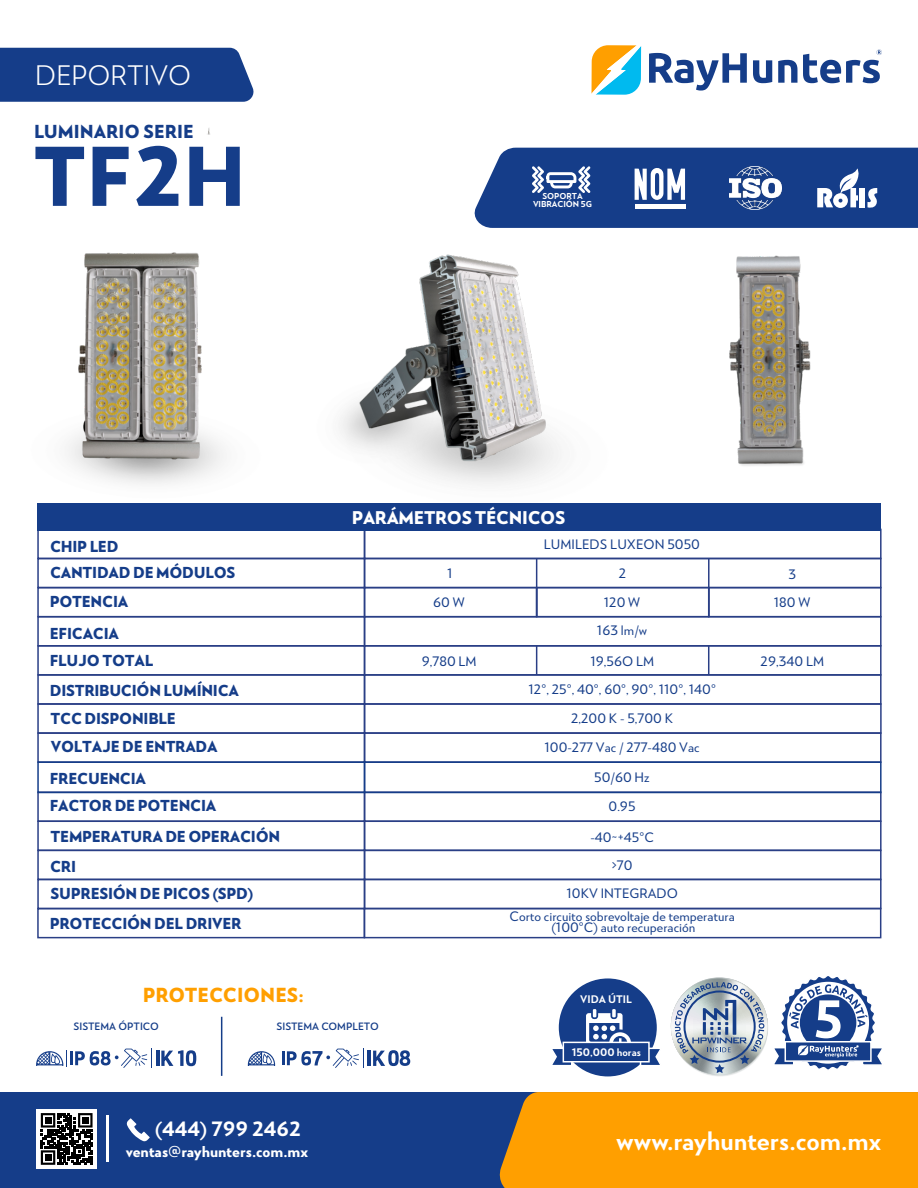
<style>
.page{position:relative;width:918px;height:1188px;background:#fff}
.page>*{position:absolute;margin:0;border:0;box-sizing:border-box;transform-origin:0 0}
.t1{font:900 81px "RNS Miles";color:#153d89}
.t2{font:27px "RNS Miles";color:#fff}
.t3{font:800 25.5px "RNS Miles";color:#fff}
.t4{font:800 19.8px "RNS Miles";color:#fff}
.t5{font:900 19.5px "RNS Miles";color:#ff9f00}
.t6{font:900 18px "RNS Miles";color:#153d89}
.t7{font:900 17.55px "RNS Miles";letter-spacing:-.02em;color:#fff}
.t8{font:900 15.15px/30.3px "RNS Miles";letter-spacing:-.02em;color:#153d89}
.t9{font:900 15px "RNS Miles";color:#fff}
.t10{font:500 13.05px/28.2px "RNS Miles";color:#153d89;text-align:center}
.t11{font:800 10.5px "RNS Miles";color:#fff}
.t12{font:700 10.2px "RNS Miles";color:#153d89}
.t13{font:800 8.25px/8.9px "RNS Miles";letter-spacing:-.01em;color:#fff;text-align:center}
</style>
<div class="page">
<svg style="left:482px;top:148px;width:436px;height:46px;background:#2d5195"></svg>
<svg style="left:207px;top:128px;width:3px;height:7px"></svg>
<div style="left:0;top:1092px;width:918px;height:96px;background:#153d89"></div>
<div style="left:499px;top:1092px;width:419px;height:96px;background:#ff9f00"></div>
<hr style="left:107px;top:1116px;width:2px;height:46px;background:#fff">
<svg style="left:126px;top:1118px;width:24px;height:23px"></svg>
<svg style="left:753px;top:60px;width:19px;height:23px"></svg>
<svg style="left:778px;top:60px;width:19px;height:23px"></svg>
<svg style="left:591px;top:45px;width:156px;height:50px"></svg>
<svg style="left:803px;top:50px;width:79px;height:33px"></svg>
<hr style="left:156px;top:1051px;width:3px;height:15px;background:#153d89">
<svg style="left:161px;top:1050px;width:35px;height:16px"></svg>
<svg style="left:36px;top:1050px;width:31px;height:16px"></svg>
<hr style="left:70px;top:1051px;width:3px;height:14px;background:#153d89">
<hr style="left:221px;top:1017px;width:1px;height:59px;background:#153d89">
<hr style="left:368px;top:1051px;width:3px;height:15px;background:#153d89">
<svg style="left:373px;top:1050px;width:37px;height:16px"></svg>
<svg style="left:247px;top:1051px;width:29px;height:15px"></svg>
<hr style="left:282px;top:1051px;width:3px;height:14px;background:#153d89">
<svg style="left:75px;top:1048px;width:77px;height:20px"></svg>
<svg style="left:287px;top:1048px;width:77px;height:20px"></svg>
<div style="left:37px;top:1109px;width:60px;height:60px;background:#fff"></div>
<svg style="left:41px;top:1113px;width:52px;height:52px"></svg>
<div style="left:45px;top:1154px;width:6px;height:7px;background:#000"></div>
<svg style="left:671px;top:976px;width:211px;height:99px"></svg>
<div style="left:559px;top:978px;width:98px;height:98px;background:#153d89;border-radius:50%"></div>
<svg style="left:586px;top:1009px;width:45px;height:33px"></svg>
<svg style="left:552px;top:1049px;width:19px;height:16px"></svg>
<svg style="left:639px;top:1047px;width:21px;height:18px"></svg>
<div style="left:563px;top:1042px;width:87px;height:21px;background:#153d89;border:2px solid #fff"></div>
<div style="left:0;top:48px;width:254px;height:54px;background:#153d89"></div>
<div style="left:37px;top:558px;width:328px;height:30px;border:2px solid #2a3f86"></div>
<div style="left:364px;top:558px;width:518px;height:30px;border:2px solid #2a3f86"></div>
<div style="left:37px;top:587px;width:328px;height:30px;border:2px solid #2a3f86"></div>
<div style="left:37px;top:616px;width:328px;height:31px;border:2px solid #2a3f86"></div>
<div style="left:37px;top:645px;width:328px;height:31px;border:2px solid #2a3f86"></div>
<div style="left:364px;top:645px;width:518px;height:31px;border:2px solid #2a3f86"></div>
<div style="left:37px;top:674px;width:328px;height:31px;border:2px solid #2a3f86"></div>
<div style="left:364px;top:674px;width:518px;height:31px;border:2px solid #2a3f86"></div>
<div style="left:37px;top:703px;width:328px;height:31px;border:2px solid #2a3f86"></div>
<div style="left:364px;top:703px;width:518px;height:31px;border:2px solid #2a3f86"></div>
<div style="left:37px;top:732px;width:328px;height:31px;border:2px solid #2a3f86"></div>
<div style="left:364px;top:732px;width:518px;height:31px;border:2px solid #2a3f86"></div>
<div style="left:37px;top:791px;width:328px;height:31px;border:2px solid #2a3f86"></div>
<div style="left:364px;top:791px;width:518px;height:31px;border:2px solid #2a3f86"></div>
<div style="left:37px;top:821px;width:328px;height:30px;border:2px solid #2a3f86"></div>
<div style="left:364px;top:821px;width:518px;height:30px;border:2px solid #2a3f86"></div>
<div style="left:37px;top:850px;width:328px;height:30px;border:2px solid #2a3f86"></div>
<div style="left:364px;top:850px;width:518px;height:30px;border:2px solid #2a3f86"></div>
<div style="left:37px;top:879px;width:328px;height:30px;border:2px solid #2a3f86"></div>
<div style="left:364px;top:879px;width:518px;height:30px;border:2px solid #2a3f86"></div>
<div style="left:37px;top:908px;width:328px;height:30px;border:2px solid #2a3f86"></div>
<div style="left:364px;top:908px;width:517px;height:30px;border:2px solid #2a3f86"></div>
<hr style="left:536px;top:559px;width:1px;height:58px;background:#2a3f86">
<hr style="left:708px;top:559px;width:2px;height:58px;background:#2a3f86">
<svg style="left:708px;top:645px;width:1px;height:29px"></svg>
<div style="left:37px;top:503px;width:844px;height:28px;background:#153d89"></div>
<div style="left:37px;top:761px;width:328px;height:32px;border:2px solid #153d89"></div>
<div style="left:364px;top:761px;width:518px;height:32px;border:2px solid #153d89"></div>
<img style="left:339px;top:194px;width:246px;height:291px">
<img style="left:67px;top:252px;width:157px;height:232px">
<img style="left:585px;top:177px;width:333px;height:375px">
<div style="left:364px;top:587px;width:173px;height:30px;border:2px solid #2a3f86"></div>
<div style="left:536px;top:587px;width:173px;height:30px;border:2px solid #2a3f86"></div>
<div style="left:708px;top:587px;width:174px;height:30px;border:2px solid #2a3f86"></div>
<svg style="left:536px;top:646px;width:1px;height:29px"></svg>
<h2 class="t2" style="left:35px;top:58px;width:157px">DEPORTIVO</h2>
<h3 class="t6" style="left:34px;top:119px;width:161px">LUMINARIO SERIE</h3>
<h1 class="t1" style="left:33px;top:121px;width:214px">TF2H</h1>
<p class="t13" style="left:533px;top:191px;width:61px">SOPORTA<br>VIBRACIÓN 5G</p>
<p class="t8" style="left:50px;top:534px;width:187px;line-height:26.4px">CHIP LED<br>CANTIDAD DE MÓDULOS</p>
<p class="t8" style="left:50px;top:587px;width:80px;line-height:31.2px">POTENCIA<br>EFICACIA</p>
<p class="t8" style="left:50px;top:646px;width:191px;line-height:29.7px">FLUJO TOTAL<br>DISTRIBUCIÓN LUMÍNICA</p>
<p class="t8" style="left:51px;top:704px;width:169px;line-height:28.3px">TCC DISPONIBLE<br>VOLTAJE DE ENTRADA</p>
<h3 class="t7" style="left:352px;top:506px;width:215px">PARÁMETROS TÉCNICOS</h3>
<p class="t10" style="left:447px;top:560px;width:7px">1</p>
<p class="t10" style="left:433px;top:589px;width:33px">60 W</p>
<p class="t10" style="left:422px;top:647px;width:56px">9,780 LM</p>
<p class="t10" style="left:544px;top:530px;width:158px">LUMILEDS LUXEON 5050</p>
<p class="t10" style="left:619px;top:560px;width:9px">2</p>
<p class="t10" style="left:788px;top:560px;width:9px">3</p>
<p class="t10" style="left:604px;top:589px;width:38px">120 W</p>
<p class="t10" style="left:774px;top:589px;width:38px">180 W</p>
<p class="t10" style="left:597px;top:616px;width:52px">163 lm/w</p>
<p class="t10" style="left:590px;top:647px;width:65px">19,56O LM</p>
<p class="t10" style="left:761px;top:647px;width:65px">29,340 LM</p>
<p class="t10" style="left:529px;top:675px;width:189px">12°, 25°, 40°, 60°, 90°, 110°, 140°</p>
<p class="t10" style="left:571px;top:704px;width:103px">2,200 K - 5,700 K</p>
<p class="t10" style="left:545px;top:733px;width:157px">100-277 Vac / 277-480 Vac</p>
<p class="t8" style="left:50px;top:763px;width:98px">FRECUENCIA</p>
<p class="t10" style="left:594px;top:763px;width:57px">50/60 Hz</p>
<p class="t8" style="left:50px;top:791px;width:232px">FACTOR DE POTENCIA<br>TEMPERATURA DE OPERACIÓN<br>CRI</p>
<p class="t8" style="left:50px;top:879px;width:205px;line-height:29.5px">SUPRESIÓN DE PICOS (SPD)<br>PROTECCIÓN DEL DRIVER</p>
<h3 class="t5" style="left:143px;top:982px;width:163px">PROTECCIONES:</h3>
<p class="t12" style="left:73px;top:1020px;width:87px">SISTEMA ÓPTICO</p>
<p class="t12" style="left:276px;top:1020px;width:104px">SISTEMA COMPLETO</p>
<h3 class="t4" style="left:155px;top:1115px;width:148px">(444) 799 2462</h3>
<p class="t9" style="left:126px;top:1142px;width:184px">ventas@rayhunters.com.mx</p>
<p class="t10" style="left:609px;top:793px;width:28px">0.95</p>
<p class="t10" style="left:567px;top:823px;width:113px">-40~+45°C<br>&gt;70<br>10KV INTEGRADO</p>
<p class="t10" style="left:509px;top:910px;width:227px;line-height:12px">Corto circuito sobrevoltaje de temperatura (100°C) auto recuperación</p>
<p class="t11" style="left:580px;top:992px;width:53px">VIDA ÚTIL</p>
<p class="t11" style="left:572px;top:1045px;width:71px">150,000 horas</p>
<h3 class="t3" style="left:616px;top:1124px;width:267px">www.rayhunters.com.mx</h3>
</div>
